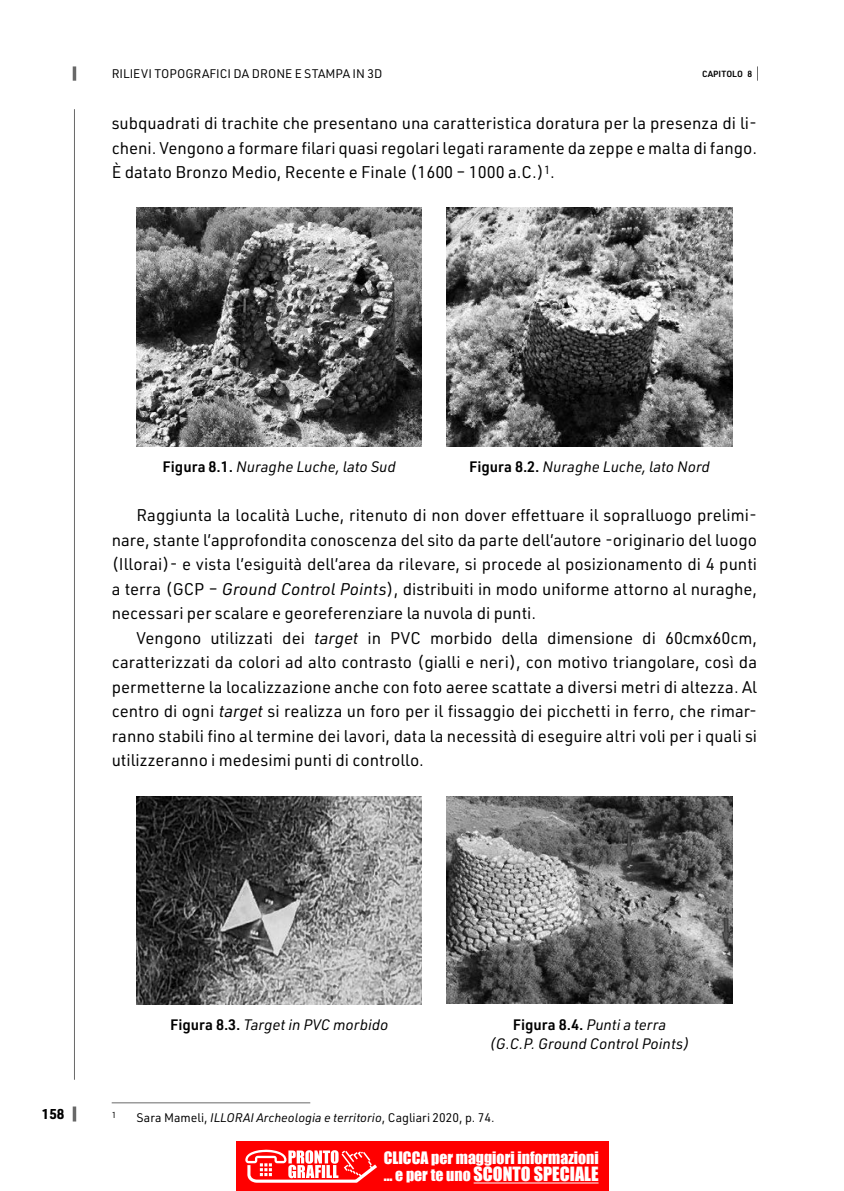
<style>
.page{position:relative;width:844px;height:1191px;background:#fff}
.page>*{position:absolute;margin:0;border:0;box-sizing:border-box;transform-origin:0 0}
.t1{font:18.03px "Impact";color:#fff}
.t2{font:16.62px/24.5px "URWDIN";color:#000;text-align:justify}
.t3{font:15.75px "Impact";color:#fff}
.t4{font:italic 14.88px/19.2px "URWDIN";color:#000;text-align:center}
.t5{font:700 14px "URWDIN";color:#000}
.t6{font:12.25px "URWDIN";color:#000}
.t7{font:600 8.75px "URWDIN";letter-spacing:.015em;color:#000}
.t8{font:8.58px "URWDIN";color:#000}
.s1{font-weight:600;font-style:normal}
.s2{font-style:italic}
.s3{font-size:15.75px}
</style>
<div class="page">
<hr style="left:74px;top:109px;width:1px;height:970px;background:#686868">
<hr style="left:73px;top:1106px;width:3px;height:15px;background:#686868">
<hr style="left:73px;top:66px;width:3px;height:15px;background:#686868">
<img style="left:136px;top:208px;width:286px;height:238px">
<img style="left:446px;top:208px;width:286px;height:238px">
<img style="left:136px;top:796px;width:286px;height:208px">
<img style="left:446px;top:796px;width:286px;height:207px">
<hr style="left:112px;top:1102px;width:198px;height:1px;background:#686868">
<div style="left:236px;top:1141px;width:372px;height:50px;background:#f00"></div>
<hr style="left:473px;top:1182px;width:125px;height:1px;background:#fff">
<svg style="left:245px;top:1149px;width:132px;height:34px"></svg>
<p class="t6" style="left:112px;top:65px;width:272px">RILIEVI TOPOGRAFICI DA DRONE E STAMPA IN 3D</p>
<p class="t7" style="left:702px;top:68px;width:51px">CAPITOLO 8</p>
<p class="t2" style="left:112px;top:110px;width:646px">subquadrati di trachite che presentano una caratteristica doratura per la presenza di li&shy;cheni. Vengono a formare filari quasi regolari legati raramente da zeppe e malta di fango.<br>È datato Bronzo Medio, Recente e Finale (1600 – 1000 a.C.)<sup>1</sup>.</p>
<p class="t4" style="left:162px;top:456px;width:235px"><span class="s1">Figura 8.1.</span> Nuraghe Luche, lato Sud</p>
<p class="t4" style="left:469px;top:456px;width:242px"><span class="s1">Figura 8.2.</span> Nuraghe Luche, lato Nord</p>
<p class="t2" style="left:112px;top:502px;width:646px;text-indent:25px">Raggiunta la località Luche, ritenuto di non dover effettuare il sopralluogo prelimi&shy;nare, stante l’approfondita conoscenza del sito da parte dell’autore -originario del luogo (Illorai)- e vista l’esiguità dell’area da rilevare, si procede al posizionamento di 4 punti a terra (GCP – <span class="s2">Ground Control Points</span>), distribuiti in modo uniforme attorno al nuraghe, necessari per scalare e georeferenziare la nuvola di punti.</p>
<p class="t2" style="left:112px;top:625px;width:646px;text-indent:25px">Vengono utilizzati dei <span class="s2">target</span> in PVC morbido della dimensione di 60cmx60cm, caratterizzati da colori ad alto contrasto (gialli e neri), con motivo triangolare, così da permetterne la localizzazione anche con foto aeree scattate a diversi metri di altezza. Al centro di ogni <span class="s2">target</span> si realizza un foro per il fissaggio dei picchetti in ferro, che rimar&shy;ranno stabili fino al termine dei lavori, data la necessità di eseguire altri voli per i quali si utilizzeranno i medesimi punti di controllo.</p>
<p class="t5" style="left:42px;top:1104px;width:24px">158</p>
<p class="t4" style="left:170px;top:1014px;width:220px"><span class="s1">Figura 8.3.</span> Target in PVC morbido</p>
<p class="t4" style="left:489px;top:1014px;width:202px"><span class="s1">Figura 8.4.</span> Punti a terra (G.C.P. Ground Control Points)</p>
<p class="t8" style="left:112px;top:1109px;width:6px">1</p>
<p class="t6" style="left:136px;top:1109px;width:359px">Sara Mameli, <span class="s2">ILLORAI Archeologia e territorio</span>, Cagliari 2020, p. 74.</p>
<p class="t3" style="left:383px;top:1145px;width:216px">CLICCA per maggiori informazioni</p>
<p class="t1" style="left:383px;top:1160px;width:216px"><span class="s3">… e per te uno</span> SCONTO SPECIALE</p>
</div>
